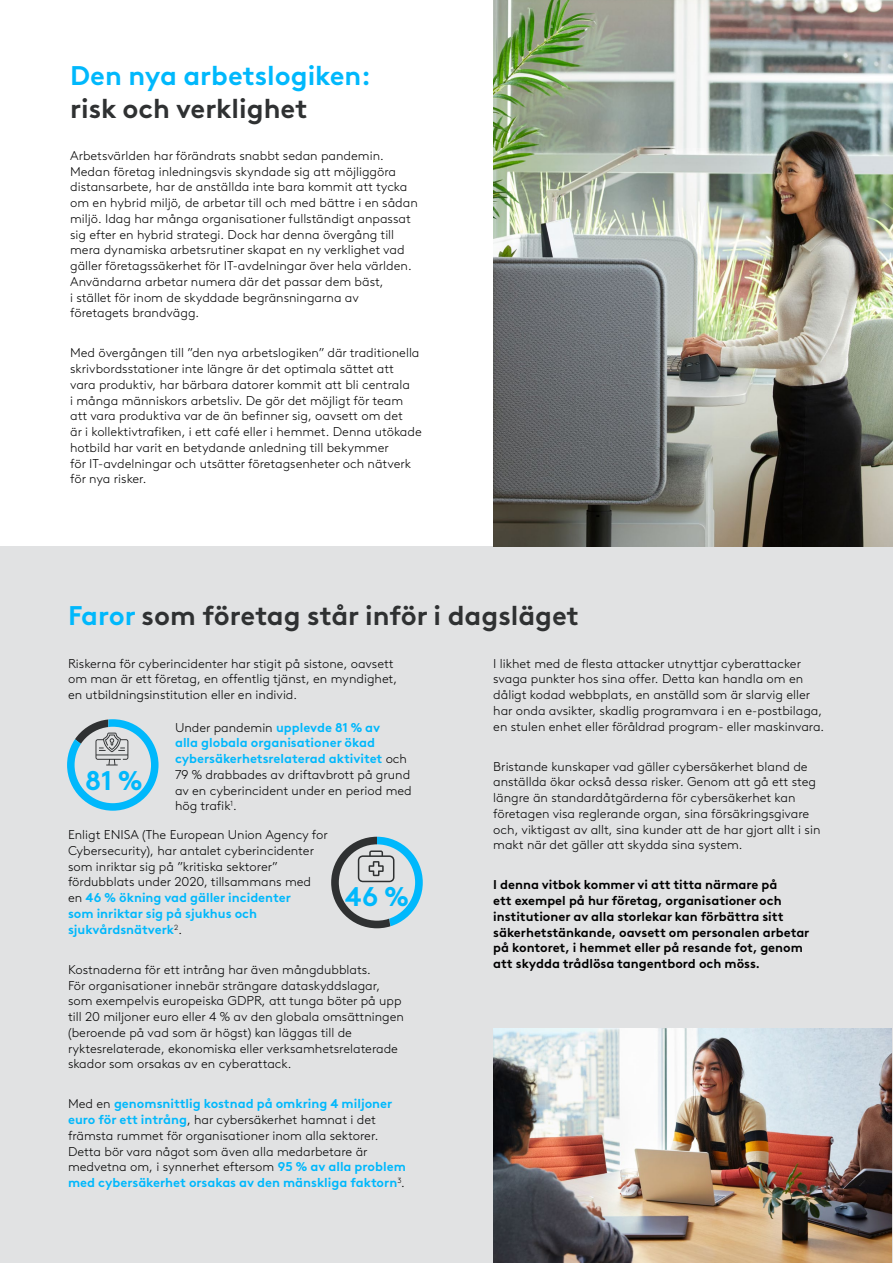
<style>
.page{position:relative;width:893px;height:1263px;background:#fff}
.page>*{position:absolute;margin:0;border:0;box-sizing:border-box;transform-origin:0 0}
.t1{font:700 27px "Brown Logitech Pan";color:#2f3132}
.t2{font:700 27px "Brown Logitech Pan";color:#00b8fc}
.t3{font:300 12.75px/15.8px "Brown Logitech Pan";color:#000}
.t4{font:700 12.75px/15.8px "Brown Logitech Pan";color:#000}
.s1{color:#00b8fc}
.s2{font-weight:700;color:#00b8fc}
</style>
<div class="page">
<div style="left:0;top:546px;width:893px;height:717px;background:#e1e2e3"></div>
<img style="left:493px;top:0;width:400px;height:546px">
<svg style="left:67px;top:719px;width:92px;height:92px"></svg>
<img style="left:493px;top:1029px;width:398px;height:234px">
<svg style="left:331px;top:836px;width:92px;height:93px"></svg>
<h1 class="t2" style="left:70px;top:55px;width:302px">Den nya arbetslogiken:</h1>
<h1 class="t1" style="left:70px;top:87px;width:239px">risk och verklighet</h1>
<p class="t3" style="left:70px;top:147px;width:349px">Arbetsvärlden har förändrats snabbt sedan pandemin.<br>Medan företag inledningsvis skyndade sig att möjliggöra distansarbete, har de anställda inte bara kommit att tycka om en hybrid miljö, de arbetar till och med bättre i en sådan miljö. Idag har många organisationer fullständigt anpassat sig efter en hybrid strategi. Dock har denna övergång till mera dynamiska arbetsrutiner skapat en ny verklighet vad gäller företagssäkerhet för IT-avdelningar över hela världen.<br>Användarna arbetar numera där det passar dem bäst,<br>i stället för inom de skyddade begränsningarna av företagets brandvägg.</p>
<p class="t3" style="left:70px;top:344px;width:353px">Med övergången till ”den nya arbetslogiken” där traditionella skrivbordsstationer inte längre är det optimala sättet att vara produktiv, har bärbara datorer kommit att bli centrala<br>i många människors arbetsliv. De gör det möjligt för team att vara produktiva var de än befinner sig, oavsett om det<br>är i kollektivtrafiken, i ett café eller i hemmet. Denna utökade hotbild har varit en betydande anledning till bekymmer<br>för IT-avdelningar och utsätter företagsenheter och nätverk för nya risker.</p>
<h1 class="t1" style="left:68px;top:595px;width:512px"><span class="s1">Faror</span> som företag står inför i dagsläget</h1>
<p class="t3" style="left:68px;top:655px;width:331px">Riskerna för cyberincidenter har stigit på sistone, oavsett om man är ett företag, en offentlig tjänst, en myndighet, en utbildningsinstitution eller en individ.</p>
<h1 class="t2" style="left:85px;top:760px;width:59px">81 %</h1>
<p class="t3" style="left:175px;top:718px;width:238px">Under pandemin <span class="s2">upplevde 81 % av<br>alla globala organisationer ökad cybersäkerhetsrelaterad aktivitet</span> och<br>79 % drabbades av driftavbrott på grund av en cyberincident under en period med hög trafik<sup>1</sup>.</p>
<p class="t3" style="left:68px;top:826px;width:261px">Enligt ENISA (The European Union Agency for Cybersecurity), har antalet cyberincidenter som inriktar sig på ”kritiska sektorer” fördubblats under 2020, tillsammans med en <span class="s2">46 % ökning vad gäller incidenter<br>som inriktar sig på sjukhus och sjukvårdsnätverk</span><sup>2</sup>.</p>
<p class="t3" style="left:68px;top:961px;width:338px">Kostnaderna för ett intrång har även mångdubblats.<br>För organisationer innebär strängare dataskyddslagar, som exempelvis europeiska GDPR, att tunga böter på upp till 20 miljoner euro eller 4 % av den globala omsättningen (beroende på vad som är högst) kan läggas till de ryktesrelaterade, ekonomiska eller verksamhetsrelaterade skador som orsakas av en cyberattack.</p>
<p class="t3" style="left:68px;top:1095px;width:339px">Med en <span class="s2">genomsnittlig kostnad på omkring 4 miljoner euro för ett intrång</span>, har cybersäkerhet hamnat i det främsta rummet för organisationer inom alla sektorer.<br>Detta bör vara något som även alla medarbetare är medvetna om, i synnerhet eftersom <span class="s2">95 % av alla problem med cybersäkerhet orsakas av den mänskliga faktorn</span><sup>3</sup>.</p>
<h1 class="t2" style="left:345px;top:875px;width:66px">46 %</h1>
<p class="t3" style="left:493px;top:655px;width:332px">I likhet med de flesta attacker utnyttjar cyberattacker svaga punkter hos sina offer. Detta kan handla om en dåligt kodad webbplats, en anställd som är slarvig eller har onda avsikter, skadlig programvara i en e-postbilaga, en stulen enhet eller föråldrad program- eller maskinvara.</p>
<p class="t3" style="left:493px;top:758px;width:329px">Bristande kunskaper vad gäller cybersäkerhet bland de anställda ökar också dessa risker. Genom att gå ett steg längre än standardåtgärderna för cybersäkerhet kan företagen visa reglerande organ, sina försäkringsgivare och, viktigast av allt, sina kunder att de har gjort allt i sin makt när det gäller att skydda sina system.</p>
<p class="t4" style="left:493px;top:876px;width:318px">I denna vitbok kommer vi att titta närmare på<br>ett exempel på hur företag, organisationer och institutioner av alla storlekar kan förbättra sitt säkerhetstänkande, oavsett om personalen arbetar på kontoret, i hemmet eller på resande fot, genom att skydda trådlösa tangentbord och möss.</p>
</div>
